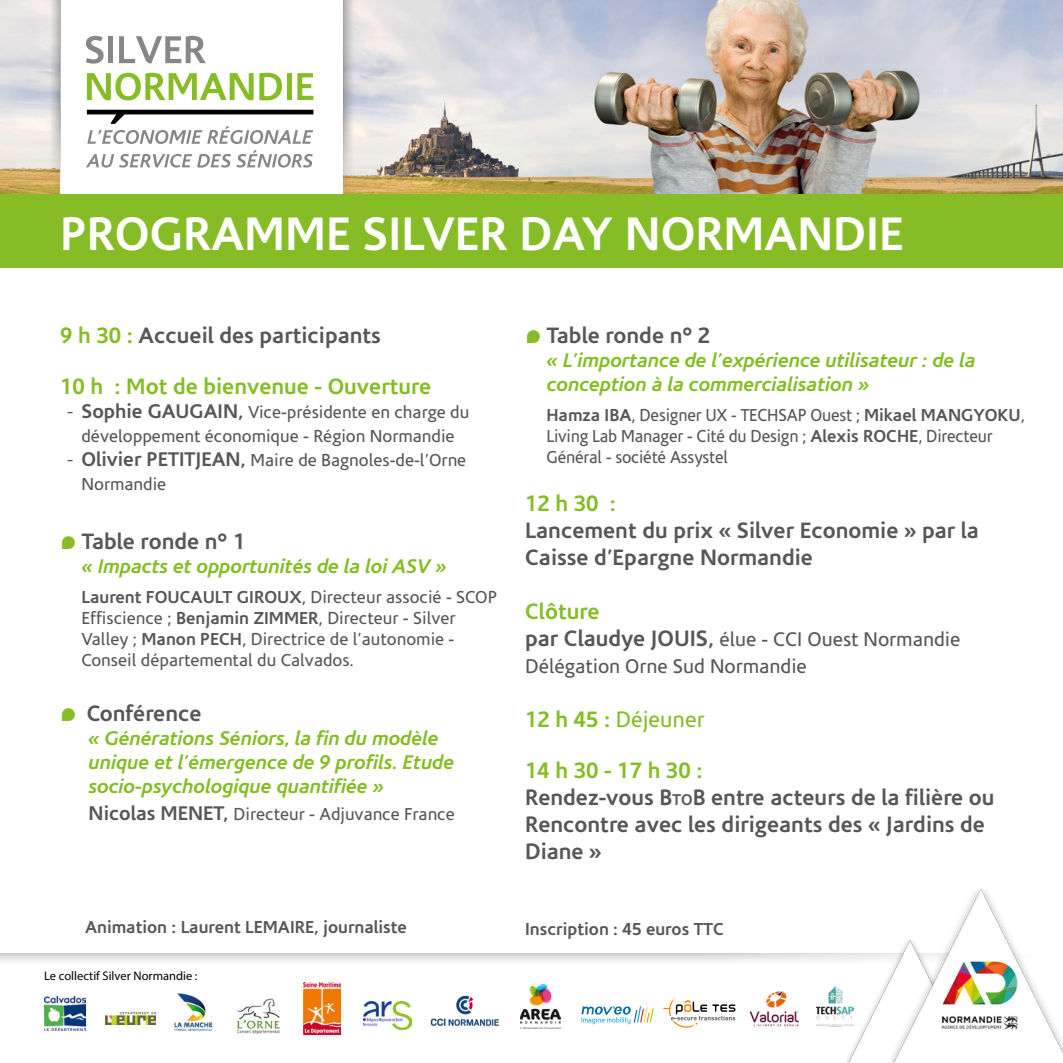
<style>
.page{position:relative;width:1063px;height:1063px;background:#fff}
.page>*{position:absolute;margin:0;border:0;box-sizing:border-box;transform-origin:0 0}
.t1{font:700 47.5px "Corisande";color:#fff}
.t2{font:700 22.5px/27px "Corisande";color:#575756}
.t3{font:700 22.5px "Corisande";color:#86bc25}
.t4{font:22.5px "Corisande";color:#86bc25}
.t5{font:italic 700 20px/24px "Corisande";color:#86bc25}
.t6{font:20px/27px "Corisande";color:#575756}
.t7{font:17.5px/21px "Corisande";color:#575756}
.t8{font:17.5px/21px "Corisande";color:#575756;scale:.95 1}
.t9{font:700 17.5px "Corisande";color:#575756}
.t10{font:12.5px "Myriad Pro";color:#000}
.s1{color:#86bc25}
.s2{font-family:"Myriad Pro";font-size:20px}
.s3{font-weight:700;font-size:20px}
.s4{font-family:"Speak Up OT";font-weight:400;font-size:20px;color:#86bc25}
.s5{font-weight:700}
.s6{font-weight:700;font-size:22.5px}
.s7{font-size:15.75px}
</style>
<div class="page">
<img style="left:354px;top:0;width:709px;height:194px">
<img style="left:0;top:0;width:50px;height:194px">
<svg style="left:86px;top:36px;width:18px;height:28px"></svg>
<div style="left:108px;top:36px;width:5px;height:27px;background:#878787"></div>
<svg style="left:119px;top:36px;width:87px;height:28px"></svg>
<svg style="left:87px;top:73px;width:195px;height:27px"></svg>
<hr style="left:287px;top:73px;width:4px;height:27px;background:#86bc25">
<svg style="left:297px;top:73px;width:16px;height:27px"></svg>
<svg style="left:86px;top:150px;width:227px;height:18px"></svg>
<svg style="left:87px;top:110px;width:226px;height:34px"></svg>
<svg style="left:0;top:953px;width:847px;height:9px"></svg>
<svg style="left:343px;top:0;width:11px;height:194px;background:#c9c4be"></svg>
<svg style="left:50px;top:0;width:10px;height:194px;background:#cdc7bd"></svg>
<div style="left:0;top:194px;width:1063px;height:74px;background:#86bc25"></div>
<img style="left:847px;top:953px;width:44px;height:110px">
<img style="left:363px;top:1002px;width:48px;height:28px">
<img style="left:175px;top:993px;width:37px;height:37px">
<img style="left:44px;top:997px;width:42px;height:34px">
<svg style="left:664px;top:997px;width:71px;height:31px"></svg>
<img style="left:236px;top:998px;width:44px;height:36px">
<img style="left:521px;top:984px;width:39px;height:45px">
<img style="left:749px;top:991px;width:50px;height:36px">
<svg style="left:581px;top:1006px;width:73px;height:18px"></svg>
<img style="left:106px;top:1012px;width:49px;height:13px">
<img style="left:304px;top:982px;width:37px;height:53px">
<img style="left:817px;top:987px;width:37px;height:39px">
<img style="left:430px;top:995px;width:69px;height:31px">
<img style="left:891px;top:889px;width:172px;height:174px">
<h1 class="t1" style="left:60px;top:206px;width:845px">PROGRAMME SILVER DAY NORMANDIE</h1>
<p class="t2" style="left:60px;top:322px;width:322px"><span class="s1">9 h 30 :</span> Accueil des participants</p>
<p class="t3" style="left:60px;top:373px;width:372px">10 h : Mot de bienvenue - Ouverture</p>
<p class="t7" style="left:67px;top:401px;width:404px;line-height:24px;text-align:center"><span class="s2">-</span> <span class="s3">Sophie GAUGAIN,</span> Vice-présidente en charge du développement économique - Région Normandie</p>
<p class="t7" style="left:81px;top:449px;width:386px;line-height:24px;text-indent:-14px"><span class="s2">-</span> <span class="s3">Olivier PETITJEAN,</span> Maire de Bagnoles-de-l’Orne<br>Normandie</p>
<p class="t2" style="left:60px;top:528px;width:187px"><span class="s4">d</span> Table ronde n° 1</p>
<p class="t5" style="left:82px;top:554px;width:366px">« Impacts et opportunités de la loi ASV »</p>
<p class="t7" style="left:81px;top:587px;width:417px"><span class="s5">Laurent FOUCAULT GIROUX</span>, Directeur associé - SCOP Effiscience ; <span class="s5">Benjamin ZIMMER</span>, Directeur - Silver Valley ; <span class="s5">Manon PECH</span>, Directrice de l’autonomie - Conseil départemental du Calvados.</p>
<p class="t2" style="left:60px;top:700px;width:143px"><span class="s4">d</span> Conférence</p>
<p class="t5" style="left:89px;top:727px;width:367px">« Générations Séniors, la fin du modèle unique et l’émergence de 9 profils. Etude socio-psychologique quantifiée »</p>
<p class="t7" style="left:89px;top:804px;width:368px"><span class="s3">Nicolas MENET,</span> Directeur - Adjuvance France</p>
<p class="t2" style="left:525px;top:322px;width:187px"><span class="s4">d</span> Table ronde n° 2</p>
<p class="t5" style="left:547px;top:349px;width:430px">« L’importance de l’expérience utilisateur : de la conception à la commercialisation »</p>
<p class="t8" style="left:546px;top:405px;width:505px"><span class="s5">Hamza IBA</span>, Designer UX - TECHSAP Ouest ; <span class="s5">Mikael MANGYOKU</span>,<br>Living Lab Manager - Cité du Design ; <span class="s5">Alexis ROCHE</span>, Directeur<br>Général - société Assystel</p>
<p class="t3" style="left:525px;top:490px;width:92px">12 h 30 :</p>
<p class="t2" style="left:525px;top:517px;width:455px">Lancement du prix « Silver Economie » par la<br>Caisse d’Epargne Normandie</p>
<p class="t3" style="left:525px;top:598px;width:76px">Clôture</p>
<p class="t6" style="left:525px;top:626px;width:437px"><span class="s6">par Claudye JOUIS,</span> élue - CCI Ouest Normandie<br>Délégation Orne Sud Normandie</p>
<p class="t4" style="left:525px;top:707px;width:181px"><span class="s5">12 h 45 :</span> Déjeuner</p>
<p class="t2" style="left:525px;top:757px;width:471px"><span class="s1">14 h 30 - 17 h 30 :<br></span>Rendez-vous B<span class="s7">to</span>B entre acteurs de la filière ou<br>Rencontre avec les dirigeants des « Jardins de<br>Diane »</p>
<p class="t9" style="left:85px;top:917px;width:324px">Animation : Laurent LEMAIRE, journaliste</p>
<p class="t9" style="left:525px;top:919px;width:200px">Inscription : 45 euros TTC</p>
<p class="t10" style="left:44px;top:968px;width:155px">Le collectif Silver Normandie :</p>
</div>
